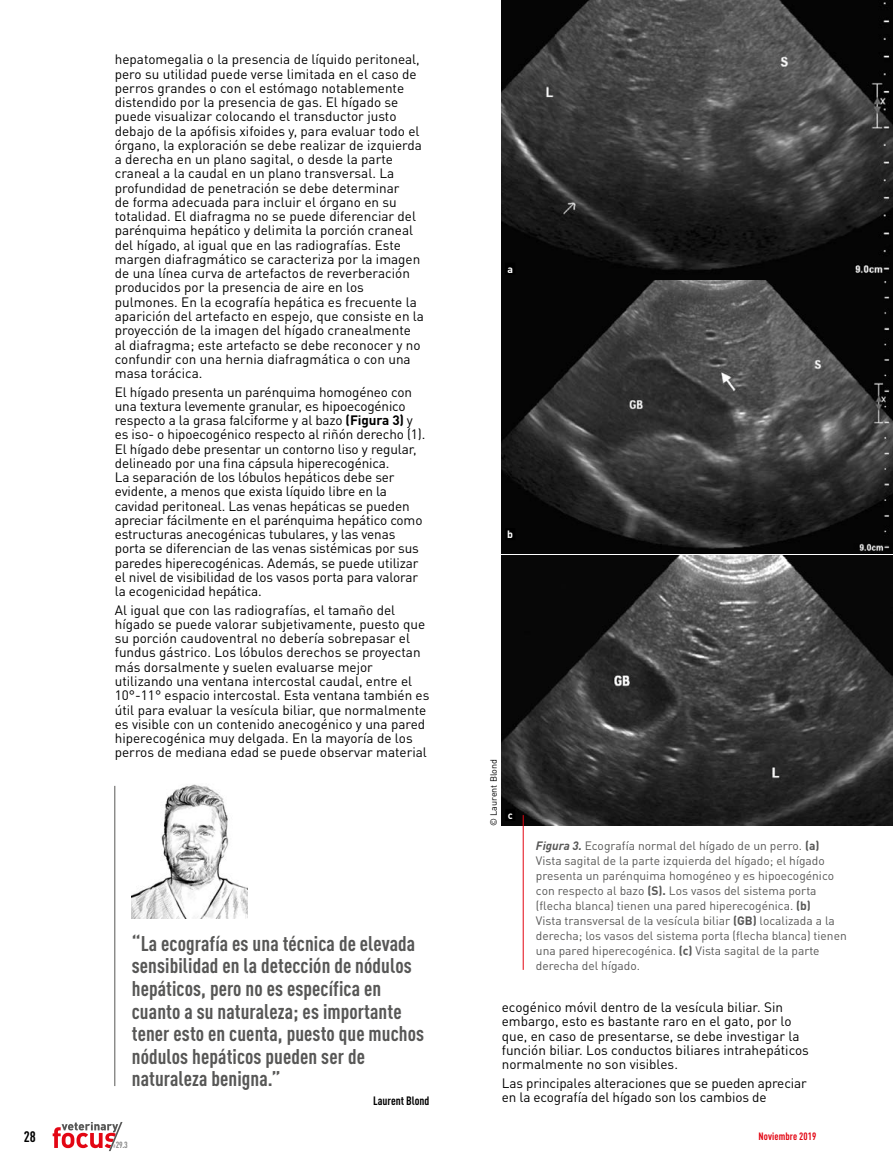
<style>
.page{position:relative;width:893px;height:1170px;background:#fff}
.page>*{position:absolute;margin:0;border:0;box-sizing:border-box;transform-origin:0 0}
.exergue{font:700 condensed 21px/22.5px "DIN Pro";letter-spacing:.005em;color:#575756}
.t1{font:700 condensed 15px "DIN Pro";color:#000}
.GB_texte_courant{font:13.5px/14.2px "DIN Pro";color:#000}
.titre_legende_HAUT{font:12px/15px "DIN Pro";color:#575756}
.signature_exergue{font:700 condensed 12px "DIN Pro";color:#000}
.t2{font:700 condensed 10.5px "DIN Pro";letter-spacing:.01em;color:#e30613}
.cartouche_numero_p{font:700 10.5px "DIN Pro";color:#fff}
.t3{font:9px "DIN Pro";color:#000}
.t4{font:700 condensed 8.85px "DIN Pro";color:#878787}
.s1{font-weight:700}
.s2{font-weight:700;font-style:italic}
.s3{font-weight:400;font-size:5.25px}
</style>
<div class="page">
<hr style="left:114px;top:785px;width:1px;height:300px;background:#575756">
<img style="left:132px;top:784px;width:116px;height:134px">
<img style="left:502px;top:555px;width:391px;height:270px">
<img style="left:502px;top:0;width:391px;height:553px">
<hr style="left:523px;top:815px;width:1px;height:154px;background:#e30613">
<div style="left:505px;top:528px;width:10px;height:12px;background:#000"></div>
<div style="left:505px;top:808px;width:10px;height:12px;background:#000"></div>
<svg style="left:53px;top:1122px;width:70px;height:28px"></svg>
<div style="left:505px;top:263px;width:10px;height:12px;background:#000"></div>
<p class="GB_texte_courant" style="left:115px;top:51px;width:311px">hepatomegalia o la presencia de líquido peritoneal, pero su utilidad puede verse limitada en el caso de perros grandes o con el estómago notablemente distendido por la presencia de gas. El hígado se puede visualizar colocando el transductor justo debajo de la apófisis xifoides y, para evaluar todo el órgano, la exploración se debe realizar de izquierda a derecha en un plano sagital, o desde la parte craneal a la caudal en un plano transversal. La profundidad de penetración se debe determinar<br>de forma adecuada para incluir el órgano en su totalidad. El diafragma no se puede diferenciar del parénquima hepático y delimita la porción craneal del hígado, al igual que en las radiografías. Este margen diafragmático se caracteriza por la imagen de una línea curva de artefactos de reverberación producidos por la presencia de aire en los pulmones. En la ecografía hepática es frecuente la aparición del artefacto en espejo, que consiste en la proyección de la imagen del hígado cranealmente al diafragma; este artefacto se debe reconocer y no confundir con una hernia diafragmática o con una masa torácica.</p>
<p class="GB_texte_courant" style="left:115px;top:383px;width:312px">El hígado presenta un parénquima homogéneo con una textura levemente granular, es hipoecogénico respecto a la grasa falciforme y al bazo <span class="s1">(Figura 3)</span> y es iso- o hipoecogénico respecto al riñón derecho (1).<br>El hígado debe presentar un contorno liso y regular, delineado por una fina cápsula hiperecogénica.<br>La separación de los lóbulos hepáticos debe ser evidente, a menos que exista líquido libre en la cavidad peritoneal. Las venas hepáticas se pueden apreciar fácilmente en el parénquima hepático como estructuras anecogénicas tubulares, y las venas porta se diferencian de las venas sistémicas por sus paredes hiperecogénicas. Además, se puede utilizar el nivel de visibilidad de los vasos porta para valorar la ecogenicidad hepática.</p>
<p class="GB_texte_courant" style="left:115px;top:601px;width:316px">Al igual que con las radiografías, el tamaño del hígado se puede valorar subjetivamente, puesto que su porción caudoventral no debería sobrepasar el fundus gástrico. Los lóbulos derechos se proyectan más dorsalmente y suelen evaluarse mejor utilizando una ventana intercostal caudal, entre el 10°-11° espacio intercostal. Esta ventana también es útil para evaluar la vesícula biliar, que normalmente es visible con un contenido anecogénico y una pared hiperecogénica muy delgada. En la mayoría de los perros de mediana edad se puede observar material</p>
<p class="exergue" style="left:132px;top:930px;width:294px">“La ecografía es una técnica de elevada sensibilidad en la detección de nódulos hepáticos, pero no es específica en cuanto a su naturaleza; es importante tener esto en cuenta, puesto que muchos nódulos hepáticos pueden ser de naturaleza benigna.”</p>
<p class="signature_exergue" style="left:373px;top:1091px;width:58px">Laurent Blond</p>
<p class="cartouche_numero_p" style="left:507px;top:260px;width:7px">a</p>
<p class="cartouche_numero_p" style="left:507px;top:525px;width:7px">b</p>
<p class="t3" style="left:487px;top:825px;width:68px;rotate:-90deg">© Laurent Blond</p>
<p class="cartouche_numero_p" style="left:508px;top:806px;width:7px">c</p>
<p class="titre_legende_HAUT" style="left:536px;top:837px;width:312px"><span class="s2">Figura 3.</span> Ecografía normal del hígado de un perro. <span class="s1">(a)<br></span>Vista sagital de la parte izquierda del hígado; el hígado presenta un parénquima homogéneo y es hipoecogénico con respecto al bazo <span class="s1">(S).</span> Los vasos del sistema porta (flecha blanca) tienen una pared hiperecogénica. <span class="s1">(b)<br></span>Vista transversal de la vesícula biliar <span class="s1">(GB)</span> localizada a la derecha; los vasos del sistema porta (flecha blanca) tienen una pared hiperecogénica. <span class="s1">(c)</span> Vista sagital de la parte derecha del hígado.</p>
<p class="GB_texte_courant" style="left:502px;top:999px;width:309px">ecogénico móvil dentro de la vesícula biliar. Sin embargo, esto es bastante raro en el gato, por lo que, en caso de presentarse, se debe investigar la función biliar. Los conductos biliares intrahepáticos normalmente no son visibles.</p>
<p class="GB_texte_courant" style="left:502px;top:1074px;width:306px">Las principales alteraciones que se pueden apreciar en la ecografía del hígado son los cambios de</p>
<p class="t1" style="left:24px;top:1125px;width:14px">28</p>
<p class="t2" style="left:759px;top:1128px;width:59px">Noviembre 2019</p>
<p class="t4" style="left:113px;top:1138px;width:16px"><span class="s3">#</span>29.3</p>
</div>
